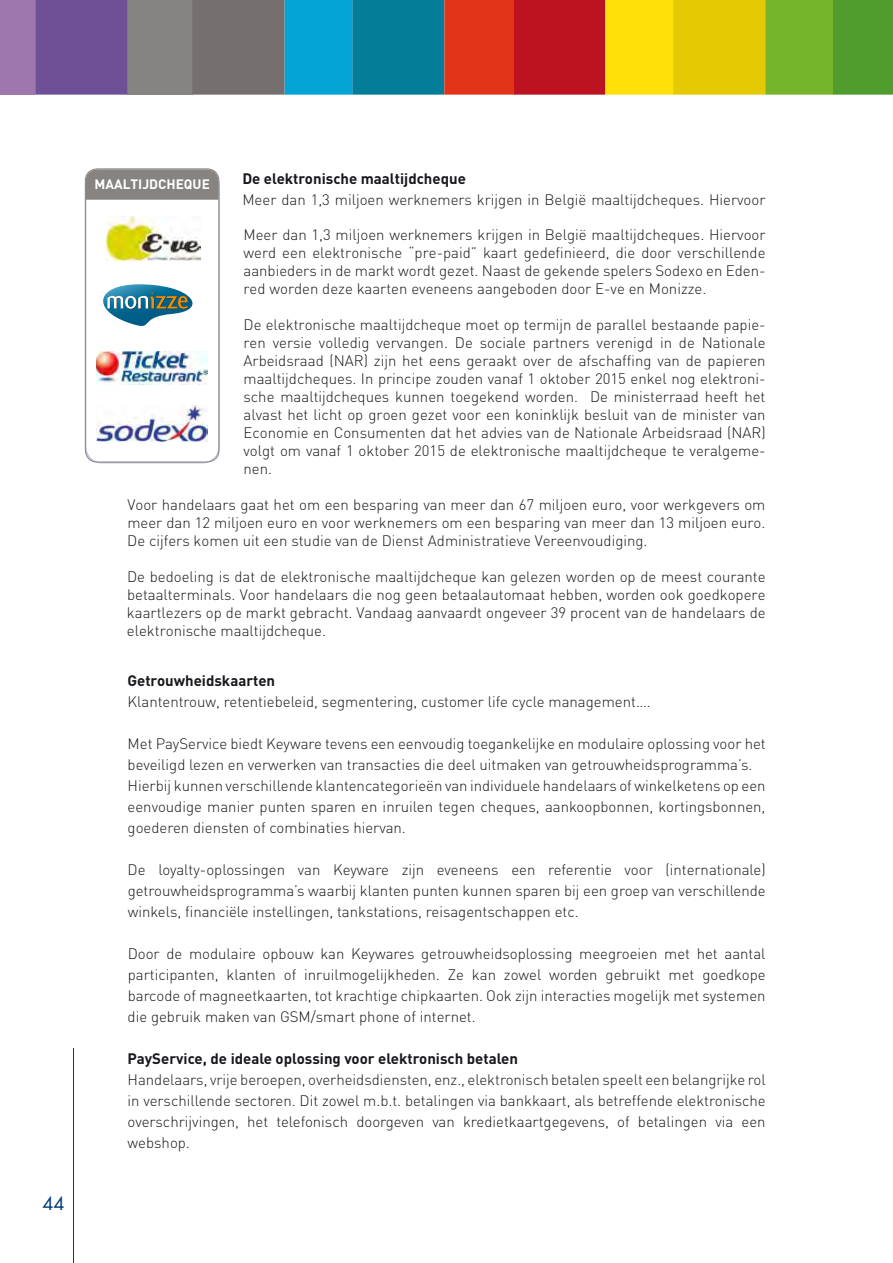
<style>
.page{position:relative;width:893px;height:1263px;background:#fff}
.page>*{position:absolute;margin:0;border:0;box-sizing:border-box;transform-origin:0 0}
.t1{font:18px "Futura Std";color:#003b79}
.t2{font:300 15px/18px "DIN Pro";color:#1a171c;text-align:justify}
.t3{font:700 15px "DIN Pro";color:#1a171c}
.t4{font:700 13.5px "DIN Pro";color:#fff}
</style>
<div class="page">
<hr style="left:73px;top:1048px;width:1px;height:215px;background:#003b79">
<img style="left:85px;top:168px;width:135px;height:295px">
<div style="left:127px;top:0;width:65px;height:95px;background:#878381"></div>
<div style="left:0;top:0;width:35px;height:95px;background:#9d77ae"></div>
<div style="left:35px;top:0;width:92px;height:95px;background:#6d5096"></div>
<svg style="left:192px;top:0;width:701px;height:95px;background:#898648"></svg>
<p class="t1" style="left:43px;top:1192px;width:24px">44</p>
<p class="t4" style="left:95px;top:175px;width:117px">MAALTIJDCHEQUE</p>
<p class="t3" style="left:242px;top:168px;width:225px">De elektronische maaltijdcheque</p>
<p class="t2" style="left:242px;top:189px;width:525px">Meer dan 1,3 miljoen werknemers krijgen in België maaltijdcheques. Hiervoor</p>
<p class="t2" style="left:243px;top:225px;width:524px">Meer dan 1,3 miljoen werknemers krijgen in België maaltijdcheques. Hiervoor werd een elektronische “pre-paid” kaart gedefinieerd, die door verschillende aanbieders in de markt wordt gezet. Naast de gekende spelers Sodexo en Eden&shy;red worden deze kaarten eveneens aangeboden door E-ve en Monizze.</p>
<p class="t2" style="left:243px;top:315px;width:524px">De elektronische maaltijdcheque moet op termijn de parallel bestaande papie&shy;ren versie volledig vervangen. De sociale partners verenigd in de Nationale Arbeidsraad (NAR) zijn het eens geraakt over de afschaffing van de papieren maaltijdcheques. In principe zouden vanaf 1 oktober 2015 enkel nog elektroni&shy;sche maaltijdcheques kunnen toegekend worden. De ministerraad heeft het alvast het licht op groen gezet voor een koninklijk besluit van de minister van Economie en Consumenten dat het advies van de Nationale Arbeidsraad (NAR) volgt om vanaf 1 oktober 2015 de elektronische maaltijdcheque te veralgeme&shy;nen.</p>
<p class="t2" style="left:127px;top:495px;width:640px">Voor handelaars gaat het om een besparing van meer dan 67 miljoen euro, voor werkgevers om meer dan 12 miljoen euro en voor werknemers om een besparing van meer dan 13 miljoen euro.<br>De cijfers komen uit een studie van de Dienst Administratieve Vereenvoudiging.</p>
<p class="t2" style="left:127px;top:567px;width:640px">De bedoeling is dat de elektronische maaltijdcheque kan gelezen worden op de meest courante betaalterminals. Voor handelaars die nog geen betaalautomaat hebben, worden ook goedkopere kaartlezers op de markt gebracht. Vandaag aanvaardt ongeveer 39 procent van de handelaars de elektronische maaltijdcheque.</p>
<p class="t3" style="left:128px;top:670px;width:149px">Getrouwheidskaarten</p>
<p class="t2" style="left:128px;top:692px;width:525px">Klantentrouw, retentiebeleid, segmentering, customer life cycle management….</p>
<p class="t2" style="left:128px;top:732px;width:640px;line-height:21px;text-align:left">Met PayService biedt Keyware tevens een eenvoudig toegankelijke en modulaire oplossing voor het beveiligd lezen en verwerken van transacties die deel uitmaken van getrouwheidsprogramma’s.<br>Hierbij kunnen verschillende klantencategorieën van individuele handelaars of winkelketens op een eenvoudige manier punten sparen en inruilen tegen cheques, aankoopbonnen, kortingsbonnen, goederen diensten of combinaties hiervan.</p>
<p class="t2" style="left:128px;top:858px;width:640px;line-height:21px">De loyalty-oplossingen van Keyware zijn eveneens een referentie voor (internationale) getrouwheidsprogramma’s waarbij klanten punten kunnen sparen bij een groep van verschillende winkels, financiële instellingen, tankstations, reisagentschappen etc.</p>
<p class="t2" style="left:128px;top:942px;width:640px;line-height:21px">Door de modulaire opbouw kan Keywares getrouwheidsoplossing meegroeien met het aantal participanten, klanten of inruilmogelijkheden. Ze kan zowel worden gebruikt met goedkope barcode of magneetkaarten, tot krachtige chipkaarten. Ook zijn interacties mogelijk met systemen die gebruik maken van GSM/smart phone of internet.</p>
<p class="t3" style="left:128px;top:1048px;width:392px">PayService, de ideale oplossing voor elektronisch betalen</p>
<p class="t2" style="left:128px;top:1068px;width:640px;line-height:21px">Handelaars, vrije beroepen, overheidsdiensten, enz., elektronisch betalen speelt een belangrijke rol in verschillende sectoren. Dit zowel m.b.t. betalingen via bankkaart, als betreffende elektronische overschrijvingen, het telefonisch doorgeven van kredietkaartgegevens, of betalingen via een webshop.</p>
</div>
